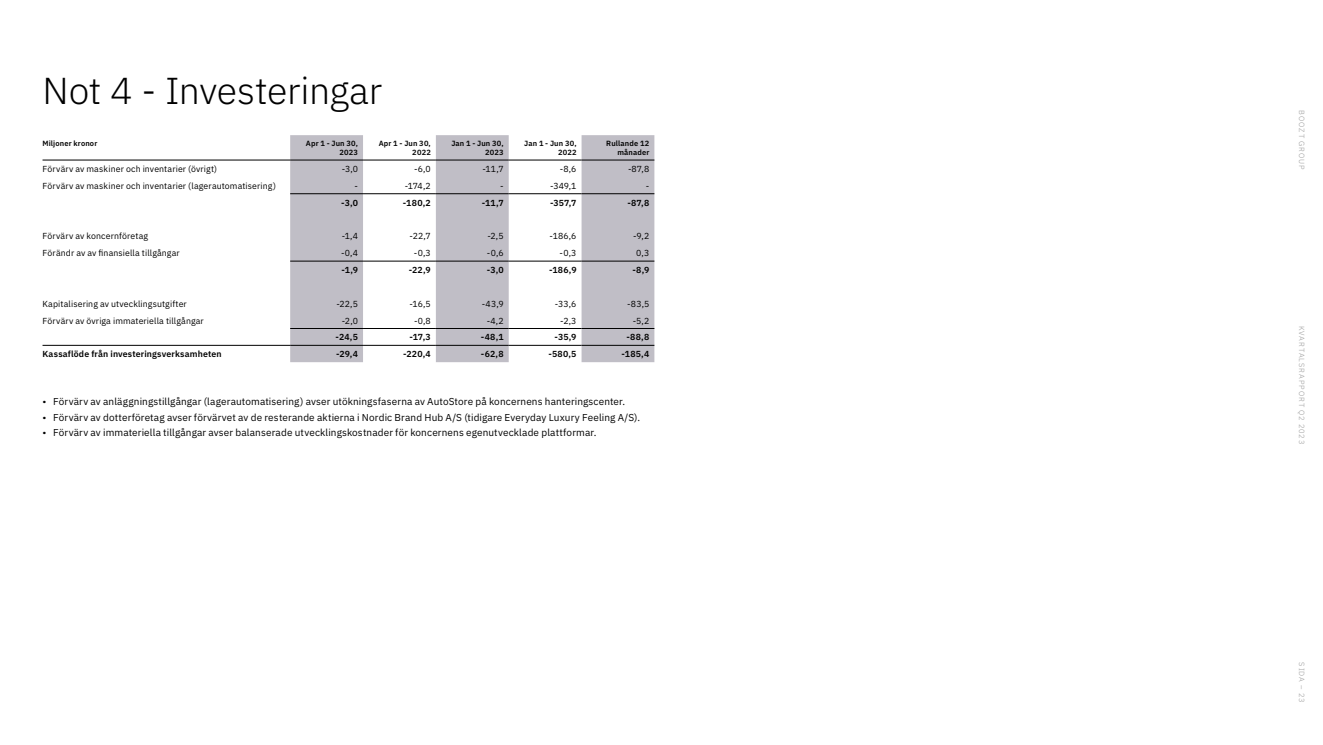
<style>
.page{position:relative;width:1323px;height:745px;background:#fff}
.page>*{position:absolute;margin:0;border:0;box-sizing:border-box;transform-origin:0 0}
.t1{font:300 37.5px "IBM Plex Sans";letter-spacing:-.01em;color:#000}
.t2{font:10px "IBM Plex Sans";letter-spacing:.015em;color:#000}
.t3{font:8.75px "IBM Plex Sans";letter-spacing:.015em;color:#000}
.t4{font:8.75px "IBM Plex Sans Sm Bld";letter-spacing:.02em;color:#000}
.t5{font:7.5px/9px "IBM Plex Sans Sm Bld";letter-spacing:.02em;color:#000;text-align:right}
.t6{font:300 7.5px "IBM Plex Sans";letter-spacing:.125em;color:#999}
</style>
<div class="page">
<svg style="left:290px;top:135px;width:364px;height:227px;fill:#c0bec6"></svg>
<hr style="left:43px;top:345px;width:247px;height:1px;background:#000">
<hr style="left:290px;top:345px;width:73px;height:1px;background:#000">
<hr style="left:363px;top:345px;width:73px;height:1px;background:#000">
<hr style="left:436px;top:345px;width:73px;height:1px;background:#000">
<hr style="left:509px;top:345px;width:72px;height:1px;background:#000">
<hr style="left:581px;top:345px;width:73px;height:1px;background:#000">
<hr style="left:290px;top:328px;width:73px;height:1px;background:#000">
<hr style="left:363px;top:328px;width:73px;height:1px;background:#000">
<hr style="left:436px;top:328px;width:73px;height:1px;background:#000">
<hr style="left:509px;top:328px;width:72px;height:1px;background:#000">
<hr style="left:581px;top:328px;width:73px;height:1px;background:#000">
<hr style="left:290px;top:261px;width:73px;height:1px;background:#000">
<hr style="left:363px;top:261px;width:73px;height:1px;background:#000">
<hr style="left:436px;top:261px;width:73px;height:1px;background:#000">
<hr style="left:509px;top:261px;width:72px;height:1px;background:#000">
<hr style="left:581px;top:261px;width:73px;height:1px;background:#000">
<hr style="left:290px;top:193px;width:73px;height:1px;background:#000">
<hr style="left:363px;top:193px;width:73px;height:1px;background:#000">
<hr style="left:436px;top:193px;width:73px;height:1px;background:#000">
<hr style="left:509px;top:193px;width:72px;height:1px;background:#000">
<hr style="left:581px;top:193px;width:73px;height:1px;background:#000">
<hr style="left:43px;top:160px;width:247px;height:1px;background:#000">
<hr style="left:290px;top:160px;width:73px;height:1px;background:#000">
<hr style="left:363px;top:160px;width:73px;height:1px;background:#000">
<hr style="left:436px;top:160px;width:73px;height:1px;background:#000">
<hr style="left:509px;top:160px;width:72px;height:1px;background:#000">
<hr style="left:581px;top:160px;width:73px;height:1px;background:#000">
<h1 class="t1" style="left:43px;top:63px;width:341px">Not 4 - Investeringar</h1>
<p class="t5" style="left:43px;top:138px;width:56px">Miljoner kronor</p>
<p class="t5" style="left:306px;top:138px;width:54px">Apr 1 - Jun 30,<br>2023</p>
<p class="t5" style="left:379px;top:138px;width:54px">Apr 1 - Jun 30,<br>2022</p>
<p class="t5" style="left:451px;top:138px;width:54px">Jan 1 - Jun 30,<br>2023</p>
<p class="t5" style="left:524px;top:138px;width:54px">Jan 1 - Jun 30,<br>2022</p>
<p class="t5" style="left:606px;top:138px;width:45px">Rullande 12 månader</p>
<p class="t3" style="left:43px;top:162px;width:176px">Förvärv av maskiner och inventarier (övrigt)</p>
<p class="t3" style="left:342px;top:162px;width:18px">-3,0</p>
<p class="t3" style="left:414px;top:162px;width:18px">-6,0</p>
<p class="t3" style="left:482px;top:162px;width:23px">-11,7</p>
<p class="t3" style="left:560px;top:162px;width:18px">-8,6</p>
<p class="t3" style="left:628px;top:162px;width:23px">-87,8</p>
<p class="t3" style="left:43px;top:179px;width:235px">Förvärv av maskiner och inventarier (lagerautomatisering)</p>
<p class="t3" style="left:354px;top:179px;width:5px">-</p>
<p class="t3" style="left:405px;top:179px;width:28px">-174,2</p>
<p class="t3" style="left:500px;top:179px;width:5px">-</p>
<p class="t3" style="left:550px;top:179px;width:28px">-349,1</p>
<p class="t3" style="left:646px;top:179px;width:5px">-</p>
<p class="t4" style="left:341px;top:195px;width:18px">-3,0</p>
<p class="t4" style="left:403px;top:195px;width:29px">-180,2</p>
<p class="t4" style="left:482px;top:195px;width:24px">-11,7</p>
<p class="t4" style="left:550px;top:195px;width:28px">-357,7</p>
<p class="t4" style="left:627px;top:195px;width:24px">-87,8</p>
<p class="t3" style="left:43px;top:229px;width:107px">Förvärv av koncernföretag</p>
<p class="t3" style="left:342px;top:229px;width:18px">-1,4</p>
<p class="t3" style="left:410px;top:229px;width:23px">-22,7</p>
<p class="t3" style="left:487px;top:229px;width:18px">-2,5</p>
<p class="t3" style="left:550px;top:229px;width:28px">-186,6</p>
<p class="t3" style="left:633px;top:229px;width:18px">-9,2</p>
<p class="t3" style="left:43px;top:246px;width:139px">Förändr av av finansiella tillgångar</p>
<p class="t3" style="left:341px;top:246px;width:18px">-0,4</p>
<p class="t3" style="left:414px;top:246px;width:18px">-0,3</p>
<p class="t3" style="left:487px;top:246px;width:18px">-0,6</p>
<p class="t3" style="left:560px;top:246px;width:18px">-0,3</p>
<p class="t3" style="left:636px;top:246px;width:15px">0,3</p>
<p class="t4" style="left:341px;top:263px;width:18px">-1,9</p>
<p class="t4" style="left:409px;top:263px;width:24px">-22,9</p>
<p class="t4" style="left:487px;top:263px;width:18px">-3,0</p>
<p class="t4" style="left:549px;top:263px;width:29px">-186,9</p>
<p class="t4" style="left:632px;top:263px;width:18px">-8,9</p>
<p class="t3" style="left:43px;top:296px;width:146px">Kapitalisering av utvecklingsutgifter</p>
<p class="t3" style="left:336px;top:296px;width:23px">-22,5</p>
<p class="t3" style="left:409px;top:296px;width:23px">-16,5</p>
<p class="t3" style="left:482px;top:296px;width:23px">-43,9</p>
<p class="t3" style="left:555px;top:296px;width:23px">-33,6</p>
<p class="t3" style="left:627px;top:296px;width:24px">-83,5</p>
<p class="t3" style="left:43px;top:313px;width:163px">Förvärv av övriga immateriella tillgångar</p>
<p class="t3" style="left:342px;top:313px;width:18px">-2,0</p>
<p class="t3" style="left:414px;top:313px;width:18px">-0,8</p>
<p class="t3" style="left:487px;top:313px;width:18px">-4,2</p>
<p class="t3" style="left:560px;top:313px;width:18px">-2,3</p>
<p class="t3" style="left:633px;top:313px;width:18px">-5,2</p>
<p class="t4" style="left:336px;top:330px;width:24px">-24,5</p>
<p class="t4" style="left:409px;top:330px;width:23px">-17,3</p>
<p class="t4" style="left:481px;top:330px;width:24px">-48,1</p>
<p class="t4" style="left:555px;top:330px;width:23px">-35,9</p>
<p class="t4" style="left:626px;top:330px;width:24px">-88,8</p>
<p class="t4" style="left:43px;top:347px;width:181px">Kassaflöde från investeringsverksamheten</p>
<p class="t4" style="left:336px;top:347px;width:23px">-29,4</p>
<p class="t4" style="left:403px;top:347px;width:29px">-220,4</p>
<p class="t4" style="left:481px;top:347px;width:24px">-62,8</p>
<p class="t4" style="left:548px;top:347px;width:30px">-580,5</p>
<p class="t4" style="left:621px;top:347px;width:29px">-185,4</p>
<p class="t2" style="left:43px;top:394px;width:584px">• Förvärv av anläggningstillgångar (lagerautomatisering) avser utökningsfaserna av AutoStore på koncernens hanteringscenter.</p>
<p class="t2" style="left:43px;top:409px;width:599px">• Förvärv av dotterföretag avser förvärvet av de resterande aktierna i Nordic Brand Hub A/S (tidigare Everyday Luxury Feeling A/S).</p>
<p class="t2" style="left:43px;top:424px;width:555px">• Förvärv av immateriella tillgångar avser balanserade utvecklingskostnader för koncernens egenutvecklade plattformar.</p>
<p class="t6" style="left:1307px;top:110px;width:61px;rotate:90deg">BOOZT GROUP</p>
<p class="t6" style="left:1307px;top:325px;width:120px;rotate:90deg">KVARTALSRAPPORT Q2 2023</p>
<p class="t6" style="left:1307px;top:662px;width:41px;rotate:90deg">SIDA – 23</p>
</div>
